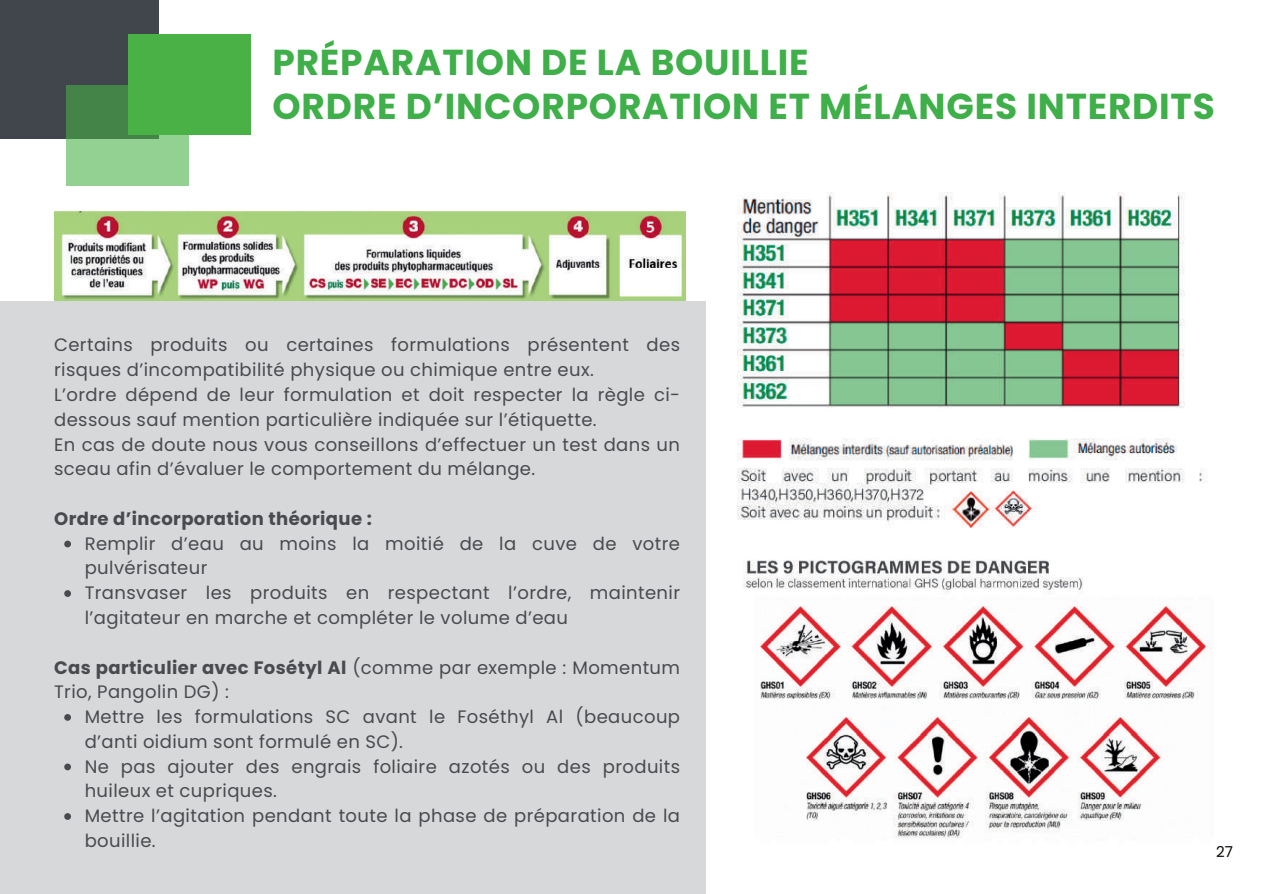
<style>
.page{position:relative;width:1263px;height:894px;background:#fff}
.page>*{position:absolute;margin:0;border:0;box-sizing:border-box;transform-origin:0 0}
.t1{font:700 36px/43.8px "Poppins";letter-spacing:.02em;color:#3eaf49}
.t2{font:18px/24.8px "Poppins";letter-spacing:.02em;color:#494a4f}
.t3{font:700 18px "Poppins";letter-spacing:.02em;color:#494a4f}
.t4{font:15px "Poppins";color:#080704}
.s1{font-weight:700}
</style>
<div class="page">
<div style="left:0;top:0;width:159px;height:138px;background:#40464c"></div>
<div style="left:128px;top:34px;width:123px;height:101px;background:#49b146"></div>
<svg style="left:66px;top:85px;width:123px;height:100px"></svg>
<img style="left:54px;top:211px;width:631px;height:90px">
<img style="left:738px;top:192px;width:469px;height:336px">
<img style="left:743px;top:560px;width:467px;height:278px">
<div style="left:0;top:301px;width:706px;height:592px;background:#d7d8d9"></div>
<svg style="left:64px;top:540px;width:7px;height:7px"></svg>
<svg style="left:64px;top:590px;width:7px;height:6px"></svg>
<svg style="left:64px;top:714px;width:7px;height:6px"></svg>
<svg style="left:64px;top:763px;width:7px;height:7px"></svg>
<svg style="left:64px;top:813px;width:7px;height:6px"></svg>
<h1 class="t1" style="left:272px;top:41px;width:944px">PRÉPARATION DE LA BOUILLIE<br>ORDRE D’INCORPORATION ET MÉLANGES INTERDITS</h1>
<p class="t2" style="left:54px;top:333px;width:627px">Certains produits ou certaines formulations présentent des risques d’incompatibilité physique ou chimique entre eux.<br>L’ordre dépend de leur formulation et doit respecter la règle ci&shy;dessous sauf mention particulière indiquée sur l’étiquette.<br>En cas de doute nous vous conseillons d’effectuer un test dans un sceau afin d’évaluer le comportement du mélange.</p>
<p class="t3" style="left:54px;top:508px;width:319px">Ordre d’incorporation théorique :</p>
<p class="t2" style="left:85px;top:531px;width:597px">Remplir d’eau au moins la moitié de la cuve de votre pulvérisateur<br>Transvaser les produits en respectant l’ordre, maintenir l’agitateur en marche et compléter le volume d’eau</p>
<p class="t2" style="left:54px;top:654px;width:627px"><span class="s1">Cas particulier avec Fosétyl Al</span> (comme par exemple : Momentum<br>Trio, Pangolin DG) :</p>
<p class="t2" style="left:85px;top:704px;width:597px">Mettre les formulations SC avant le Foséthyl Al (beaucoup d’anti oidium sont formulé en SC).<br>Ne pas ajouter des engrais foliaire azotés ou des produits huileux et cupriques.<br>Mettre l’agitation pendant toute la phase de préparation de la bouillie.</p>
<p class="t4" style="left:1216px;top:842px;width:18px">27</p>
</div>
